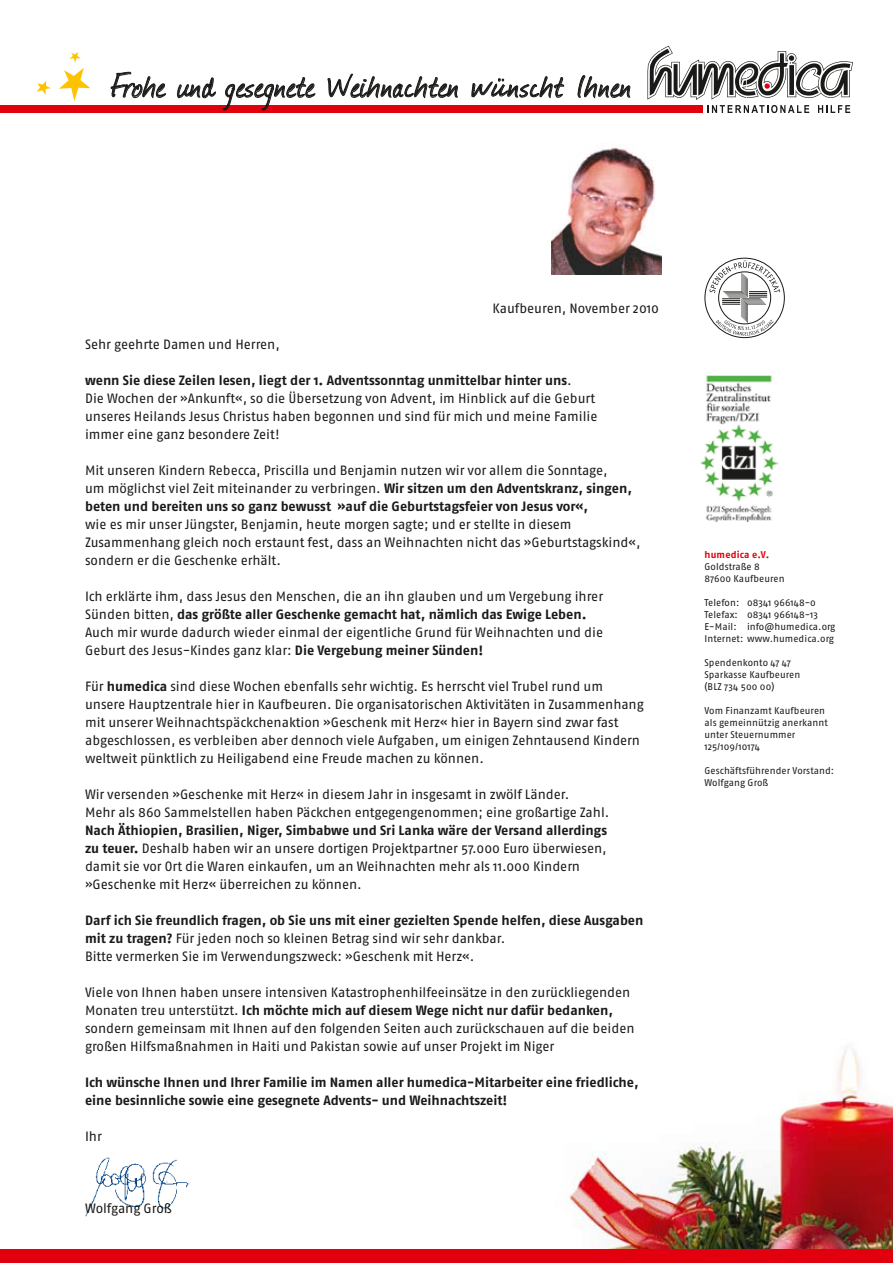
<style>
.page{position:relative;width:893px;height:1263px;background:#fff}
.page>*{position:absolute;margin:0;border:0;box-sizing:border-box;transform-origin:0 0}
.t1{font:39px "Journal";letter-spacing:.04em;color:#1a1a18}
.t2{font:13.5px/18px "Fago OT";letter-spacing:-.005em;color:#1a1a18}
.t3{font:700 13.5px/18px "Fago OT";color:#1a1a18}
.t4{font:9.75px/12px "Fago OT";letter-spacing:.005em;color:#1a1a18}
.t5{font:700 9.75px "Fago OT";letter-spacing:.015em;color:#e3000e}
.s1{font-weight:700}
</style>
<div class="page">
<img style="left:566px;top:1047px;width:327px;height:202px">
<div style="left:0;top:105px;width:703px;height:8px;background:#e3000e"></div>
<svg style="left:647px;top:46px;width:206px;height:67px"></svg>
<svg style="left:111px;top:72px;width:55px;height:26px"></svg>
<svg style="left:177px;top:78px;width:39px;height:20px"></svg>
<svg style="left:222px;top:78px;width:93px;height:32px"></svg>
<svg style="left:328px;top:74px;width:130px;height:25px"></svg>
<svg style="left:472px;top:76px;width:92px;height:22px"></svg>
<svg style="left:578px;top:75px;width:52px;height:24px"></svg>
<img style="left:552px;top:146px;width:110px;height:128px">
<img style="left:701px;top:375px;width:76px;height:146px">
<svg style="left:705px;top:258px;width:80px;height:80px"></svg>
<svg style="left:37px;top:81px;width:14px;height:14px"></svg>
<svg style="left:59px;top:52px;width:31px;height:49px"></svg>
<div style="left:0;top:1249px;width:893px;height:14px;background:#e3000e"></div>
<img style="left:85px;top:1157px;width:104px;height:59px">
<h1 class="t1" style="left:111px;top:59px;width:522px">Frohe und gesegnete Weihnachten wünscht Ihnen</h1>
<p class="t2" style="left:492px;top:299px;width:168px">Kaufbeuren, November 2010</p>
<p class="t2" style="left:85px;top:335px;width:196px">Sehr geehrte Damen und Herren,</p>
<p class="t2" style="left:85px;top:371px;width:514px"><span class="s1">wenn Sie diese Zeilen lesen, liegt der 1. Adventssonntag unmittelbar hinter uns</span>.<br>Die Wochen der »Ankunft«, so die Übersetzung von Advent, im Hinblick auf die Geburt unseres Heilands Jesus Christus haben begonnen und sind für mich und meine Familie immer eine ganz besondere Zeit!</p>
<p class="t2" style="left:85px;top:461px;width:548px">Mit unseren Kindern Rebecca, Priscilla und Benjamin nutzen wir vor allem die Sonntage,<br>um möglichst viel Zeit miteinander zu verbringen. <span class="s1">Wir sitzen um den Adventskranz, singen, beten und bereiten uns so ganz bewusst »auf die Geburtstagsfeier von Jesus vor«,</span></p>
<p class="t2" style="left:85px;top:515px;width:557px">wie es mir unser Jüngster, Benjamin, heute morgen sagte; und er stellte in diesem<br>Zusammenhang gleich noch erstaunt fest, dass an Weihnachten nicht das »Geburtstagskind«, sondern er die Geschenke erhält.</p>
<p class="t2" style="left:85px;top:587px;width:520px">Ich erklärte ihm, dass Jesus den Menschen, die an ihn glauben und um Vergebung ihrer Sünden bitten, <span class="s1">das größte aller Geschenke gemacht hat, nämlich das Ewige Leben.<br></span>Auch mir wurde dadurch wieder einmal der eigentliche Grund für Weihnachten und die Geburt des Jesus-Kindes ganz klar: <span class="s1">Die Vergebung meiner Sünden!</span></p>
<p class="t2" style="left:85px;top:677px;width:560px">Für <span class="s1">humedica</span> sind diese Wochen ebenfalls sehr wichtig. Es herrscht viel Trubel rund um unsere Hauptzentrale hier in Kaufbeuren. Die organisatorischen Aktivitäten in Zusammenhang mit unserer Weihnachtspäckchenaktion »Geschenk mit Herz« hier in Bayern sind zwar fast abgeschlossen, es verbleiben aber dennoch viele Aufgaben, um einigen Zehntausend Kindern weltweit pünktlich zu Heiligabend eine Freude machen zu können.</p>
<p class="t2" style="left:85px;top:785px;width:526px">Wir versenden »Geschenke mit Herz« in diesem Jahr in insgesamt in zwölf Länder.<br>Mehr als 860 Sammelstellen haben Päckchen entgegengenommen; eine großartige Zahl.</p>
<p class="t2" style="left:85px;top:821px;width:524px"><span class="s1">Nach Äthiopien, Brasilien, Niger, Simbabwe und Sri Lanka wäre der Versand allerdings zu teuer.</span> Deshalb haben wir an unsere dortigen Projektpartner 57.000 Euro überwiesen, damit sie vor Ort die Waren einkaufen, um an Weihnachten mehr als 11.000 Kindern »Geschenke mit Herz« überreichen zu können.</p>
<p class="t2" style="left:85px;top:911px;width:560px"><span class="s1">Darf ich Sie freundlich fragen, ob Sie uns mit einer gezielten Spende helfen, diese Ausgaben mit zu tragen?</span> Für jeden noch so kleinen Betrag sind wir sehr dankbar.<br>Bitte vermerken Sie im Verwendungszweck: »Geschenk mit Herz«.</p>
<p class="t2" style="left:85px;top:983px;width:551px">Viele von Ihnen haben unsere intensiven Katastrophenhilfeeinsätze in den zurückliegenden Monaten treu unterstützt. <span class="s1">Ich möchte mich auf diesem Wege nicht nur dafür bedanken, </span>sondern gemeinsam mit Ihnen auf den folgenden Seiten auch zurückschauen auf die beiden großen Hilfsmaßnahmen in Haiti und Pakistan sowie auf unser Projekt im Niger</p>
<p class="t3" style="left:85px;top:1073px;width:555px">Ich wünsche Ihnen und Ihrer Familie im Namen aller humedica-Mitarbeiter eine friedliche, eine besinnliche sowie eine gesegnete Advents- und Weihnachtszeit!</p>
<p class="t2" style="left:85px;top:1127px;width:18px">Ihr</p>
<p class="t2" style="left:85px;top:1199px;width:88px">Wolfgang Groß</p>
<p class="t5" style="left:704px;top:549px;width:66px">humedica e.V.</p>
<p class="t4" style="left:704px;top:561px;width:82px">Goldstraße 8<br>87600 Kaufbeuren</p>
<p class="t4" style="left:704px;top:597px;width:132px">Telefon: 08341 966148-0<br>Telefax: 08341 966148-13<br>E-Mail: info@humedica.org<br>Internet: www.humedica.org</p>
<p class="t4" style="left:704px;top:657px;width:97px">Spendenkonto 47 47<br>Sparkasse Kaufbeuren (BLZ 734 500 00)</p>
<p class="t4" style="left:704px;top:705px;width:125px">Vom Finanzamt Kaufbeuren als gemeinnützig anerkannt unter Steuernummer<br>125/109/10174</p>
<p class="t4" style="left:704px;top:765px;width:131px">Geschäftsführender Vorstand:<br>Wolfgang Groß</p>
</div>
